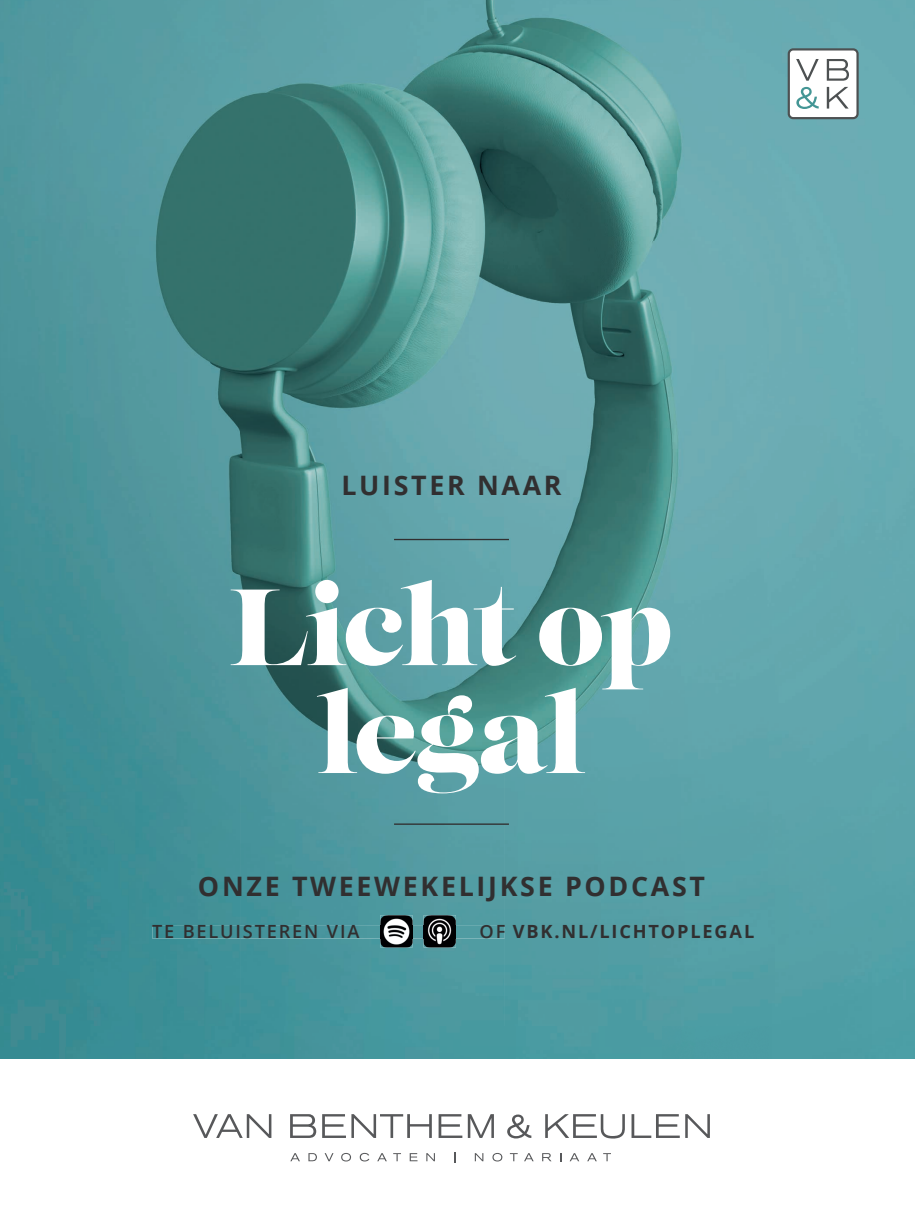
<style>
.page{position:relative;width:915px;height:1212px;background:#fff}
.page>*{position:absolute;margin:0;border:0;box-sizing:border-box;transform-origin:0 0}
.t1{font:107.85px/107.9px "Lust";letter-spacing:-.03em;color:#fff;text-align:center}
.t2{font:700 26.85px "Open Sans";letter-spacing:.1em;color:#312f30}
.t3{font:700 18.15px "Open Sans";letter-spacing:.1em;color:#312f30}
.t4{font:600 18.15px "Open Sans";letter-spacing:.1em;color:#312f30}
.s1{font-weight:600}
</style>
<div class="page">
<img style="left:0;top:0;width:914px;height:1059px">
<img style="left:152px;top:925px;width:352px;height:13px">
<hr style="left:394px;top:823px;width:115px;height:2px;background:#312f30">
<hr style="left:394px;top:539px;width:115px;height:1px;background:#312f30">
<svg style="left:193px;top:1114px;width:78px;height:24px"></svg>
<svg style="left:290px;top:1114px;width:26px;height:24px"></svg>
<svg style="left:322px;top:1114px;width:109px;height:24px"></svg>
<svg style="left:438px;top:1114px;width:55px;height:24px"></svg>
<svg style="left:507px;top:1114px;width:24px;height:24px"></svg>
<svg style="left:545px;top:1114px;width:79px;height:24px"></svg>
<svg style="left:631px;top:1114px;width:48px;height:24px"></svg>
<svg style="left:685px;top:1114px;width:24px;height:24px"></svg>
<svg style="left:290px;top:1153px;width:10px;height:8px"></svg>
<svg style="left:308px;top:1153px;width:9px;height:8px"></svg>
<svg style="left:324px;top:1153px;width:9px;height:8px"></svg>
<svg style="left:341px;top:1153px;width:10px;height:8px"></svg>
<svg style="left:359px;top:1153px;width:10px;height:8px"></svg>
<svg style="left:377px;top:1153px;width:10px;height:8px"></svg>
<svg style="left:393px;top:1153px;width:8px;height:8px"></svg>
<svg style="left:409px;top:1153px;width:8px;height:8px"></svg>
<svg style="left:426px;top:1153px;width:9px;height:8px"></svg>
<svg style="left:474px;top:1153px;width:9px;height:8px"></svg>
<svg style="left:492px;top:1153px;width:10px;height:8px"></svg>
<svg style="left:509px;top:1153px;width:8px;height:8px"></svg>
<svg style="left:524px;top:1153px;width:9px;height:8px"></svg>
<svg style="left:542px;top:1153px;width:9px;height:8px"></svg>
<svg style="left:570px;top:1153px;width:9px;height:8px"></svg>
<svg style="left:587px;top:1153px;width:9px;height:8px"></svg>
<svg style="left:603px;top:1153px;width:7px;height:8px"></svg>
<div style="left:788px;top:49px;width:69px;height:69px;background:#fff;border-radius:4px"></div>
<div style="left:787px;top:48px;width:71px;height:71px;border:2px solid #4d5152;border-radius:4px"></div>
<svg style="left:796px;top:59px;width:22px;height:22px"></svg>
<svg style="left:826px;top:59px;width:22px;height:22px"></svg>
<svg style="left:796px;top:87px;width:22px;height:22px"></svg>
<svg style="left:826px;top:87px;width:22px;height:22px"></svg>
<img style="left:423px;top:915px;width:32px;height:32px">
<img style="left:423px;top:925px;width:32px;height:13px">
<img style="left:380px;top:915px;width:32px;height:32px">
<img style="left:380px;top:925px;width:32px;height:13px">
<p class="t2" style="left:341px;top:467px;width:222px">LUISTER NAAR</p>
<h1 class="t1" style="left:230px;top:579px;width:444px">Licht op legal</h1>
<p class="t2" style="left:198px;top:867px;width:508px">ONZE TWEEWEKELIJKSE PODCAST</p>
<p class="t4" style="left:152px;top:919px;width:209px">TE BELUISTEREN VIA</p>
<p class="t3" style="left:479px;top:919px;width:276px"><span class="s1">OF</span> VBK.NL/LICHTOPLEGAL</p>
</div>
